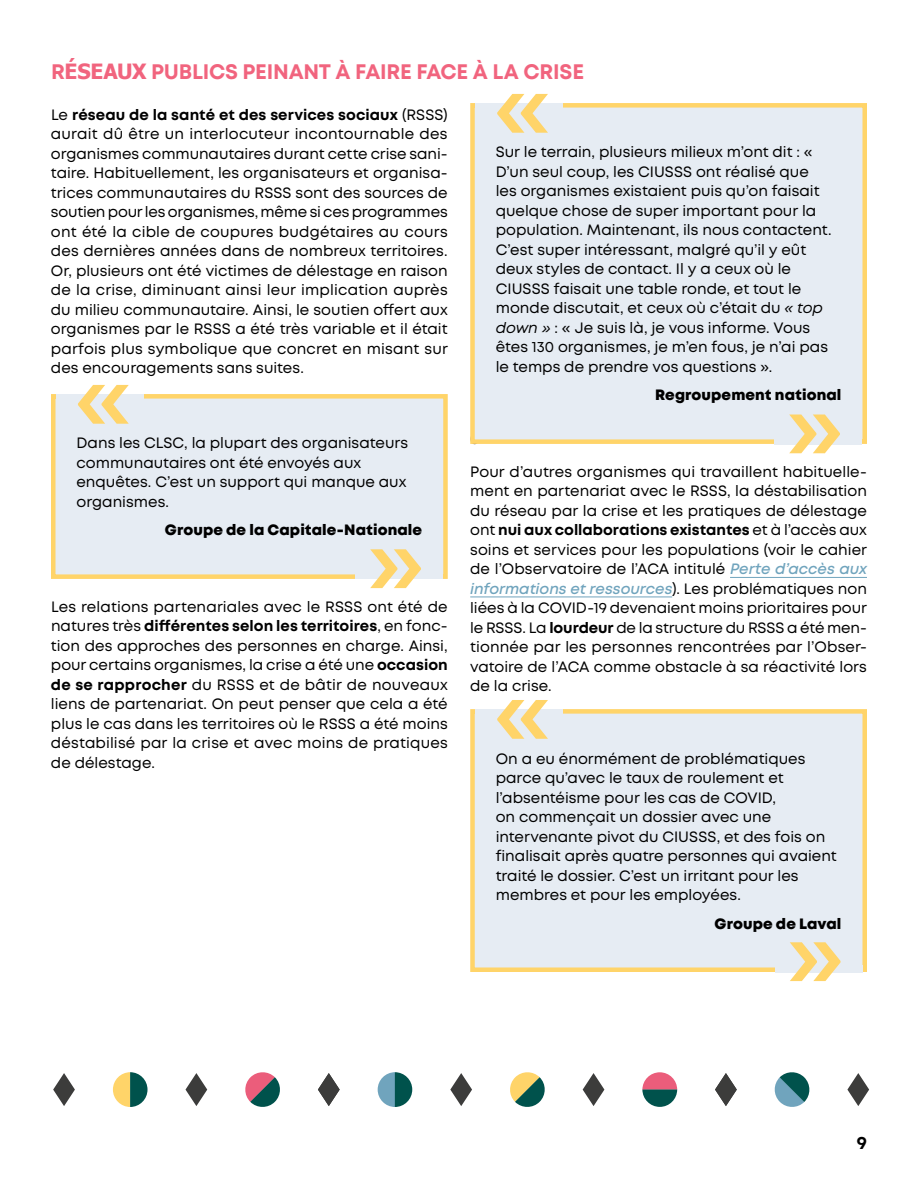
<style>
.page{position:relative;width:918px;height:1188px;background:#fff}
.page>*{position:absolute;margin:0;border:0;box-sizing:border-box;transform-origin:0 0}
.t1{font:700 21px "Mont";letter-spacing:-.01em;color:#f1647e}
.t2{font:700 18px "Mont";color:#000}
.t3{font:15px/19.5px "Mont";color:#000;text-align:justify}
.t4{font:800 15px "Mont";letter-spacing:.005em;color:#000}
.s1{font-family:"Tahoma"}
.s2{font-weight:700}
.s3{font-style:italic}
.s4{font-weight:600;font-style:italic;color:#70a4bd}
</style>
<div class="page">
<svg style="left:53px;top:1073px;width:22px;height:33px"></svg>
<svg style="left:186px;top:1073px;width:21px;height:33px"></svg>
<svg style="left:113px;top:1072px;width:35px;height:35px"></svg>
<svg style="left:245px;top:1072px;width:35px;height:35px"></svg>
<svg style="left:318px;top:1073px;width:22px;height:33px"></svg>
<svg style="left:378px;top:1072px;width:34px;height:35px"></svg>
<svg style="left:450px;top:1073px;width:22px;height:33px"></svg>
<svg style="left:583px;top:1073px;width:21px;height:33px"></svg>
<svg style="left:510px;top:1072px;width:35px;height:35px"></svg>
<svg style="left:642px;top:1072px;width:35px;height:35px"></svg>
<svg style="left:715px;top:1073px;width:22px;height:33px"></svg>
<svg style="left:774px;top:1072px;width:36px;height:35px"></svg>
<svg style="left:847px;top:1073px;width:22px;height:33px"></svg>
<div style="left:53px;top:396px;width:393px;height:181px;background:#e6ecf3"></div>
<div style="left:51px;top:394px;width:397px;height:185px;border:4px solid #ffd469"></div>
<div style="left:56px;top:394px;width:88px;height:7px;background:#e6ecf3"></div>
<svg style="left:78px;top:385px;width:51px;height:39px"></svg>
<hr style="left:730px;top:577px;width:137px;height:1px;background:#70a4bd">
<hr style="left:470px;top:597px;width:202px;height:1px;background:#70a4bd">
<div style="left:472px;top:105px;width:393px;height:337px;background:#e6ecf3"></div>
<div style="left:470px;top:103px;width:397px;height:341px;border:4px solid #ffd469"></div>
<div style="left:475px;top:103px;width:88px;height:7px;background:#e6ecf3"></div>
<svg style="left:497px;top:94px;width:51px;height:39px"></svg>
<div style="left:355px;top:572px;width:88px;height:7px;background:#e6ecf3"></div>
<svg style="left:370px;top:549px;width:51px;height:39px"></svg>
<div style="left:774px;top:437px;width:88px;height:7px;background:#e6ecf3"></div>
<svg style="left:789px;top:415px;width:51px;height:38px"></svg>
<div style="left:472px;top:711px;width:393px;height:259px;background:#e6ecf3"></div>
<div style="left:470px;top:709px;width:397px;height:263px;border:4px solid #ffd469"></div>
<div style="left:475px;top:709px;width:88px;height:7px;background:#e6ecf3"></div>
<svg style="left:497px;top:700px;width:51px;height:39px"></svg>
<div style="left:775px;top:965px;width:88px;height:7px;background:#e6ecf3"></div>
<svg style="left:790px;top:942px;width:51px;height:39px"></svg>
<h1 class="t1" style="left:51px;top:58px;width:535px">R<span class="s1">ÉSEAUX</span> PUBLICS PEINANT À FAIRE FACE À LA CRISE</h1>
<p class="t3" style="left:51px;top:105px;width:398px">Le <span class="s2">réseau de la santé et des services sociaux</span> (RSSS) aurait dû être un interlocuteur incontournable des organismes communautaires durant cette crise sani&shy;taire. Habituellement, les organisateurs et organisa&shy;trices communautaires du RSSS sont des sources de soutien pour les organismes, même si ces programmes ont été la cible de coupures budgétaires au cours des dernières années dans de nombreux territoires.<br>Or, plusieurs ont été victimes de délestage en raison de la crise, diminuant ainsi leur implication auprès du milieu communautaire. Ainsi, le soutien offert aux organismes par le RSSS a été très variable et il était parfois plus symbolique que concret en misant sur des encouragements sans suites.</p>
<p class="t3" style="left:496px;top:143px;width:337px;text-align:left">Sur le terrain, plusieurs milieux m’ont dit : « D’un seul coup, les CIUSSS ont réalisé que les organismes existaient puis qu’on faisait quelque chose de super important pour la population. Maintenant, ils nous contactent.<br>C’est super intéressant, malgré qu’il y eût deux styles de contact. Il y a ceux où le CIUSSS faisait une table ronde, et tout le monde discutait, et ceux où c’était du <span class="s3">« top down »</span> : « Je suis là, je vous informe. Vous êtes 130 organismes, je m’en fous, je n’ai pas le temps de prendre vos questions ».</p>
<p class="t4" style="left:655px;top:385px;width:188px">Regroupement national</p>
<p class="t3" style="left:76px;top:434px;width:333px;text-align:left">Dans les CLSC, la plupart des organisateurs communautaires ont été envoyés aux enquêtes. C’est un support qui manque aux organismes.</p>
<p class="t4" style="left:165px;top:520px;width:259px">Groupe de la Capitale-Nationale</p>
<p class="t3" style="left:51px;top:597px;width:398px">Les relations partenariales avec le RSSS ont été de natures très <span class="s2">différentes selon les territoires</span>, en fonc&shy;tion des approches des personnes en charge. Ainsi, pour certains organismes, la crise a été une <span class="s2">occasion de se rapprocher</span> du RSSS et de bâtir de nouveaux liens de partenariat. On peut penser que cela a été plus le cas dans les territoires où le RSSS a été moins déstabilisé par la crise et avec moins de pratiques de délestage.</p>
<p class="t3" style="left:470px;top:462px;width:398px">Pour d’autres organismes qui travaillent habituelle&shy;ment en partenariat avec le RSSS, la déstabilisation du réseau par la crise et les pratiques de délestage ont <span class="s2">nui aux collaborations existantes</span> et à l’accès aux soins et services pour les populations (voir le cahier de l’Observatoire de l’ACA intitulé <span class="s4">Perte d’accès aux informations et ressources</span>). Les problématiques non liées à la COVID-19 devenaient moins prioritaires pour le RSSS. La <span class="s2">lourdeur</span> de la structure du RSSS a été men&shy;tionnée par les personnes rencontrées par l’Obser&shy;vatoire de l’ACA comme obstacle à sa réactivité lors de la crise.</p>
<p class="t3" style="left:496px;top:749px;width:343px;text-align:left">On a eu énormément de problématiques parce qu’avec le taux de roulement et l’absentéisme pour les cas de COVID,<br>on commençait un dossier avec une intervenante pivot du CIUSSS, et des fois on finalisait après quatre personnes qui avaient traité le dossier. C’est un irritant pour les membres et pour les employées.</p>
<p class="t4" style="left:715px;top:913px;width:128px">Groupe de Laval</p>
<p class="t2" style="left:857px;top:1131px;width:12px">9</p>
</div>
